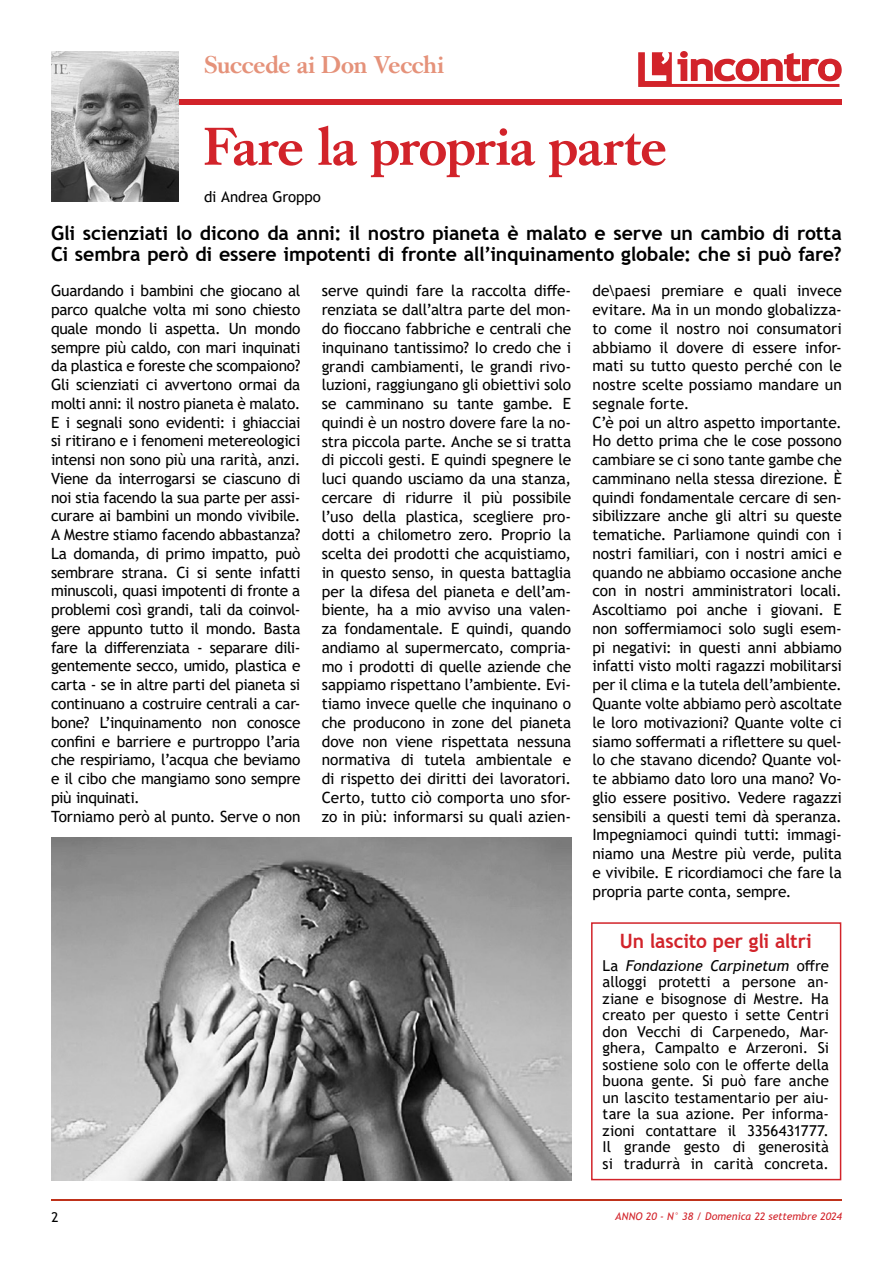
<style>
.page{position:relative;width:893px;height:1263px;background:#fff}
.page>*{position:absolute;margin:0;border:0;box-sizing:border-box;transform-origin:0 0}
.t1{font:500 52.5px "Caslon Book BE";color:#d2232a}
.t2{font:500 24px "Caslon Book BE";letter-spacing:-.005em;color:#e5927a}
.t3{font:700 19.8px "Trebuchet MS";letter-spacing:-.01em;color:#d2232a}
.t4{font:700 19.5px/21px "Trebuchet MS";letter-spacing:-.01em;color:#000}
.t5{font:15.45px/18.8px "Trebuchet MS";letter-spacing:-.01em;color:#000}
.t6{font:15px/16.5px "Trebuchet MS";color:#000;text-align:justify}
.t7{font:13.5px "Trebuchet MS";color:#000}
.t8{font:italic 10.5px "Trebuchet MS";letter-spacing:.005em;color:#d2232a}
.s1{font-style:italic}
</style>
<div class="page">
<hr style="left:51px;top:1199px;width:791px;height:1px;background:#bf311a">
<svg style="left:638px;top:52px;width:204px;height:35px"></svg>
<div style="left:51px;top:99px;width:791px;height:5px;background:#d2232a"></div>
<img style="left:51px;top:51px;width:128px;height:150px">
<div style="left:591px;top:922px;width:250px;height:258px;border:2px solid #d2232a"></div>
<img style="left:51px;top:838px;width:520px;height:342px">
<h2 class="t2" style="left:204px;top:51px;width:241px">Succede ai Don Vecchi</h2>
<h1 class="t1" style="left:204px;top:116px;width:464px">Fare la propria parte</h1>
<p class="t6" style="left:204px;top:189px;width:118px">di Andrea Groppo</p>
<p class="t4" style="left:51px;top:222px;width:792px">Gli scienziati lo dicono da anni: il nostro pianeta è malato e serve un cambio di rotta<br>Ci sembra però di essere impotenti di fronte all’inquinamento globale: che si può fare?</p>
<p class="t5" style="left:592px;top:281px;width:251px">de\paesi premiare e quali invece evitare. Ma in un mondo globalizza&shy;to come il nostro noi consumatori abbiamo il dovere di essere infor&shy;mati su tutto questo perché con le nostre scelte possiamo mandare un segnale forte.<br>C’è poi un altro aspetto importante.<br>Ho detto prima che le cose possono cambiare se ci sono tante gambe che camminano nella stessa direzione. è quindi fondamentale cercare di sen&shy;sibilizzare anche gli altri su queste tematiche. Parliamone quindi con i nostri familiari, con i nostri amici e quando ne abbiamo occasione anche con in nostri amministratori locali.<br>Ascoltiamo poi anche i giovani. E non soffermiamoci solo sugli esem&shy;pi negativi: in questi anni abbiamo infatti visto molti ragazzi mobilitarsi per il clima e la tutela dell’ambiente.<br>Quante volte abbiamo però ascoltate le loro motivazioni? Quante volte ci siamo soffermati a riflettere su quel&shy;lo che stavano dicendo? Quante vol&shy;te abbiamo dato loro una mano? Vo&shy;glio essere positivo. Vedere ragazzi sensibili a questi temi dà speranza.<br>Impegniamoci quindi tutti: immagi&shy;niamo una Mestre più verde, pulita e vivibile. E ricordiamoci che fare la propria parte conta, sempre.</p>
<p class="t5" style="left:51px;top:281px;width:251px">Guardando i bambini che giocano al parco qualche volta mi sono chiesto quale mondo li aspetta. Un mondo sempre più caldo, con mari inquinati da plastica e foreste che scompaiono?<br>Gli scienziati ci avvertono ormai da molti anni: il nostro pianeta è malato.<br>E i segnali sono evidenti: i ghiacciai si ritirano e i fenomeni metereologici intensi non sono più una rarità, anzi.<br>Viene da interrogarsi se ciascuno di noi stia facendo la sua parte per assi&shy;curare ai bambini un mondo vivibile.<br>A Mestre stiamo facendo abbastanza?<br>La domanda, di primo impatto, può sembrare strana. Ci si sente infatti minuscoli, quasi impotenti di fronte a problemi così grandi, tali da coinvol&shy;gere appunto tutto il mondo. Basta fare la differenziata - separare dili&shy;gentemente secco, umido, plastica e carta - se in altre parti del pianeta si continuano a costruire centrali a car&shy;bone? L’inquinamento non conosce confini e barriere e purtroppo l’aria che respiriamo, l’acqua che beviamo e il cibo che mangiamo sono sempre più inquinati.<br>Torniamo però al punto. Serve o non</p>
<p class="t5" style="left:322px;top:281px;width:251px;text-align:justify">serve quindi fare la raccolta diffe&shy;renziata se dall’altra parte del mon&shy;do fioccano fabbriche e centrali che inquinano tantissimo? Io credo che i grandi cambiamenti, le grandi rivo&shy;luzioni, raggiungano gli obiettivi solo se camminano su tante gambe. E quindi è un nostro dovere fare la no&shy;stra piccola parte. Anche se si tratta di piccoli gesti. E quindi spegnere le luci quando usciamo da una stanza, cercare di ridurre il più possibile l’uso della plastica, scegliere pro&shy;dotti a chilometro zero. Proprio la scelta dei prodotti che acquistiamo, in questo senso, in questa battaglia per la difesa del pianeta e dell’am&shy;biente, ha a mio avviso una valen&shy;za fondamentale. E quindi, quando andiamo al supermercato, compria&shy;mo i prodotti di quelle aziende che sappiamo rispettano l’ambiente. Evi&shy;tiamo invece quelle che inquinano o che producono in zone del pianeta dove non viene rispettata nessuna normativa di tutela ambientale e di rispetto dei diritti dei lavoratori.<br>Certo, tutto ciò comporta uno sfor&shy;zo in più: informarsi su quali azien-</p>
<p class="t7" style="left:51px;top:1208px;width:9px">2</p>
<p class="t3" style="left:620px;top:929px;width:194px">Un lascito per gli altri</p>
<p class="t6" style="left:603px;top:957px;width:228px">La <span class="s1">Fondazione Carpinetum</span> offre alloggi protetti a persone an&shy;ziane e bisognose di Mestre. Ha creato per questo i sette Centri don Vecchi di Carpenedo, Mar&shy;ghera, Campalto e Arzeroni. Si sostiene solo con le offerte della buona gente. Si può fare anche un lascito testamentario per aiu&shy;tare la sua azione. Per informa&shy;zioni contattare il 3356431777.<br>Il grande gesto di generosità si tradurrà in carità concreta.</p>
<p class="t8" style="left:615px;top:1209px;width:228px">ANNO 20 - N° 38 / Domenica 22 settembre 2024</p>
</div>
